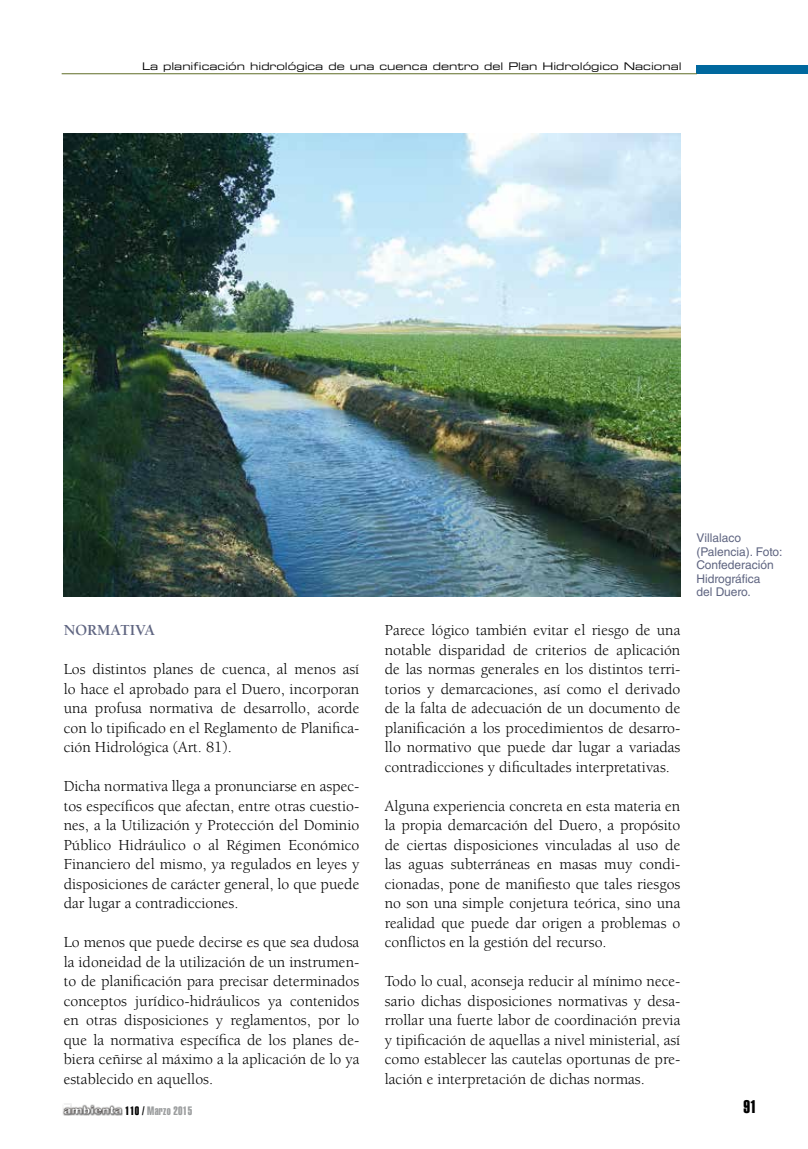
<style>
.page{position:relative;width:808px;height:1149px;background:#fff}
.page>*{position:absolute;margin:0;border:0;box-sizing:border-box;transform-origin:0 0}
.t1{font:18px "Helvetica LT Std Extra Comp";color:#000}
.t2{font:15.75px/19.5px "Berkeley Std";color:#000;text-align:justify}
.t3{font:700 15.75px "Berkeley Std";color:#5f6581}
.t4{font:12px/13.5px "Helvetica LT Std";color:#5f6581}
.t5{font:12px "Helvetica LT Std Extra Comp";letter-spacing:.025em;color:#9c9e9f}
.t6{font:10.5px "Eurostile LT Std Ex 2";color:#000}
.s1{color:#000}
</style>
<div class="page">
<div style="left:696px;top:65px;width:112px;height:9px;background:#00689e"></div>
<hr style="left:62px;top:73px;width:635px;height:1px;background:#5f6d27">
<img style="left:62px;top:1103px;width:61px;height:13px">
<img style="left:64px;top:133px;width:616px;height:463px">
<p class="t6" style="left:142px;top:59px;width:541px">La planificación hidrológica de una cuenca dentro del Plan Hidrológico Nacional</p>
<p class="t3" style="left:64px;top:621px;width:12px">NORMATIVA</p>
<p class="t2" style="left:64px;top:659px;width:297px">Los distintos planes de cuenca, al menos así lo hace el aprobado para el Duero, incorporan una profusa normativa de desarrollo, acorde con lo tipificado en el Reglamento de Planifica&shy;ción Hidrológica (Art. 81).</p>
<p class="t2" style="left:64px;top:776px;width:297px">Dicha normativa llega a pronunciarse en aspec&shy;tos específicos que afectan, entre otras cuestio&shy;nes, a la Utilización y Protección del Dominio Público Hidráulico o al Régimen Económico Financiero del mismo, ya regulados en leyes y disposiciones de carácter general, lo que puede dar lugar a contradicciones.</p>
<p class="t2" style="left:64px;top:932px;width:297px">Lo menos que puede decirse es que sea dudosa la idoneidad de la utilización de un instrumen&shy;to de planificación para precisar determinados conceptos jurídico-hidráulicos ya contenidos en otras disposiciones y reglamentos, por lo que la normativa específica de los planes de&shy;biera ceñirse al máximo a la aplicación de lo ya establecido en aquellos.</p>
<p class="t2" style="left:385px;top:620px;width:297px">Parece lógico también evitar el riesgo de una notable disparidad de criterios de aplicación de las normas generales en los distintos terri&shy;torios y demarcaciones, así como el derivado de la falta de adecuación de un documento de planificación a los procedimientos de desarro&shy;llo normativo que puede dar lugar a variadas contradicciones y dificultades interpretativas.</p>
<p class="t2" style="left:385px;top:796px;width:297px">Alguna experiencia concreta en esta materia en la propia demarcación del Duero, a propósito de ciertas disposiciones vinculadas al uso de las aguas subterráneas en masas muy condi&shy;cionadas, pone de manifiesto que tales riesgos no son una simple conjetura teórica, sino una realidad que puede dar origen a problemas o conflictos en la gestión del recurso.</p>
<p class="t2" style="left:385px;top:971px;width:297px">Todo lo cual, aconseja reducir al mínimo nece&shy;sario dichas disposiciones normativas y desa&shy;rrollar una fuerte labor de coordinación previa y tipificación de aquellas a nivel ministerial, así como establecer las cautelas oportunas de pre&shy;lación e interpretación de dichas normas.</p>
<p class="t4" style="left:696px;top:531px;width:88px">Villalaco (Palencia). Foto:<br>Confederación<br>Hidrográfica<br>del Duero.</p>
<p class="t5" style="left:125px;top:1103px;width:68px"><span class="s1">110 /</span> Marzo 2015</p>
<p class="t1" style="left:744px;top:1095px;width:15px">91</p>
</div>
